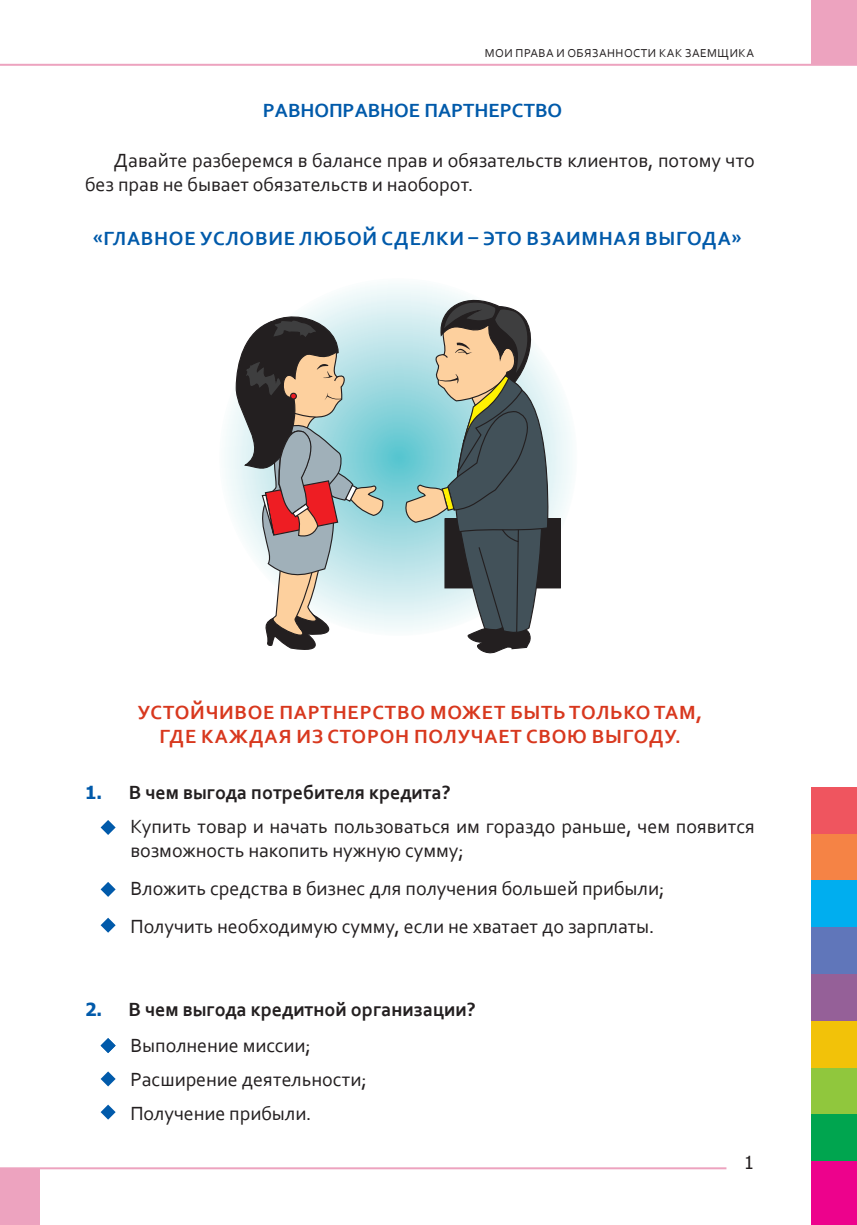
<style>
.page{position:relative;width:857px;height:1225px;background:#fff}
.page>*{position:absolute;margin:0;border:0;box-sizing:border-box;transform-origin:0 0}
.t1{font:20px/34.4px "Corbel";color:#231f20}
.t2{font:700 20px "Corbel";letter-spacing:.04em;color:#d8381e}
.t3{font:700 20px "Corbel";letter-spacing:.025em;color:#015aaa}
.t4{font:700 20px "Corbel";color:#231f20}
.t5{font:18px "Tahoma";color:#231f20}
.t6{font:12px "Corbel";color:#231f20}
.s1{font-family:"Tahoma";font-size:18px;color:#015aaa}
.s2{font-family:"Tahoma";font-weight:700;font-size:18px;color:#015aaa}
.s3{font-weight:700}
</style>
<div class="page">
<div style="left:0;top:1168px;width:40px;height:57px;background:#eda3bf"></div>
<hr style="left:0;top:1167px;width:726px;height:2px;background:#eda3bf">
<div style="left:811px;top:0;width:45px;height:64px;background:#eda3bf"></div>
<hr style="left:0;top:64px;width:856px;height:2px;background:#eda3bf">
<div style="left:811px;top:927px;width:45px;height:47px;background:#6076ba"></div>
<div style="left:811px;top:974px;width:45px;height:46px;background:#956098"></div>
<div style="left:811px;top:1020px;width:45px;height:47px;background:#f2c209"></div>
<div style="left:811px;top:1067px;width:45px;height:47px;background:#90c73d"></div>
<div style="left:811px;top:1161px;width:45px;height:64px;background:#ed028c"></div>
<div style="left:811px;top:787px;width:45px;height:46px;background:#ef555f"></div>
<div style="left:811px;top:833px;width:45px;height:47px;background:#f58345"></div>
<div style="left:811px;top:880px;width:45px;height:47px;background:#00aeef"></div>
<div style="left:811px;top:1114px;width:45px;height:47px;background:#00a54f"></div>
<svg style="left:219px;top:278px;width:358px;height:358px"></svg>
<svg style="left:236px;top:299px;width:148px;height:351px"></svg>
<div style="left:445px;top:519px;width:115px;height:69px;background:#231f20"></div>
<svg style="left:403px;top:291px;width:146px;height:363px"></svg>
<svg style="left:100px;top:820px;width:16px;height:15px"></svg>
<svg style="left:100px;top:882px;width:16px;height:15px"></svg>
<svg style="left:100px;top:917px;width:16px;height:15px"></svg>
<svg style="left:100px;top:1038px;width:16px;height:15px"></svg>
<svg style="left:100px;top:1071px;width:16px;height:15px"></svg>
<svg style="left:100px;top:1104px;width:16px;height:15px"></svg>
<p class="t6" style="left:484px;top:45px;width:10px">мои</p>
<p class="t6" style="left:515px;top:45px;width:9px">права</p>
<p class="t6" style="left:556px;top:45px;width:20px">и обязаннос</p>
<p class="t6" style="left:640px;top:45px;width:27px">ти как</p>
<p class="t6" style="left:684px;top:45px;width:9px">заем</p>
<p class="t6" style="left:717px;top:45px;width:21px">щика</p>
<p class="t3" style="left:263px;top:98px;width:27px">Равноправное</p>
<p class="t3" style="left:424px;top:98px;width:14px">партнерство</p>
<p class="t1" style="left:85px;top:147px;width:670px;line-height:24px;text-indent:28px">Давайте разберемся в балансе прав и обязательств клиентов, потому что без прав не бывает обязательств и наоборот.</p>
<p class="t3" style="left:93px;top:226px;width:35px">«Главное</p>
<p class="t3" style="left:200px;top:226px;width:15px">условие</p>
<p class="t3" style="left:299px;top:226px;width:97px">любойсделки</p>
<p class="t3" style="left:468px;top:226px;width:100px">– это взаимна</p>
<p class="t3" style="left:627px;top:226px;width:33px">я выгода</p>
<p class="t3" style="left:731px;top:226px;width:12px">»</p>
<p class="t2" style="left:138px;top:700px;width:27px">Устой</p>
<p class="t2" style="left:205px;top:700px;width:28px">чивое</p>
<p class="t2" style="left:279px;top:700px;width:14px">партнерство</p>
<p class="t2" style="left:430px;top:700px;width:153px">может быть тол</p>
<p class="t2" style="left:610px;top:700px;width:59px">ько там</p>
<p class="t2" style="left:695px;top:700px;width:8px">,</p>
<p class="t2" style="left:159px;top:724px;width:13px">где</p>
<p class="t2" style="left:201px;top:724px;width:141px">каждая из сторон</p>
<p class="t2" style="left:414px;top:724px;width:15px">полу</p>
<p class="t2" style="left:470px;top:724px;width:27px">чает</p>
<p class="t2" style="left:525px;top:724px;width:16px">свою</p>
<p class="t2" style="left:591px;top:724px;width:15px">выгоду</p>
<p class="t2" style="left:674px;top:724px;width:7px">.</p>
<p class="t4" style="left:85px;top:780px;width:367px"><span class="s1">1.</span> В чем выгода потребителя кредита?</p>
<p class="t1" style="left:130px;top:814px;width:625px;line-height:24px">Купить товар и начать пользоваться им гораздо раньше, чем появится возможность накопить нужную сумму;</p>
<p class="t1" style="left:130px;top:869px;width:535px;line-height:38px">Вложить средства в бизнес для получения большей прибыли;<br>Получить необходимую сумму, если не хватает до зарплаты.</p>
<p class="t1" style="left:130px;top:992px;width:346px;text-indent:-45px"><span class="s2">2.</span> <span class="s3">В чем выгода кредитной организации?<br></span>Выполнение миссии;<br>Расширение деятельности;<br>Получение прибыли.</p>
<p class="t5" style="left:743px;top:1150px;width:11px">1</p>
</div>
